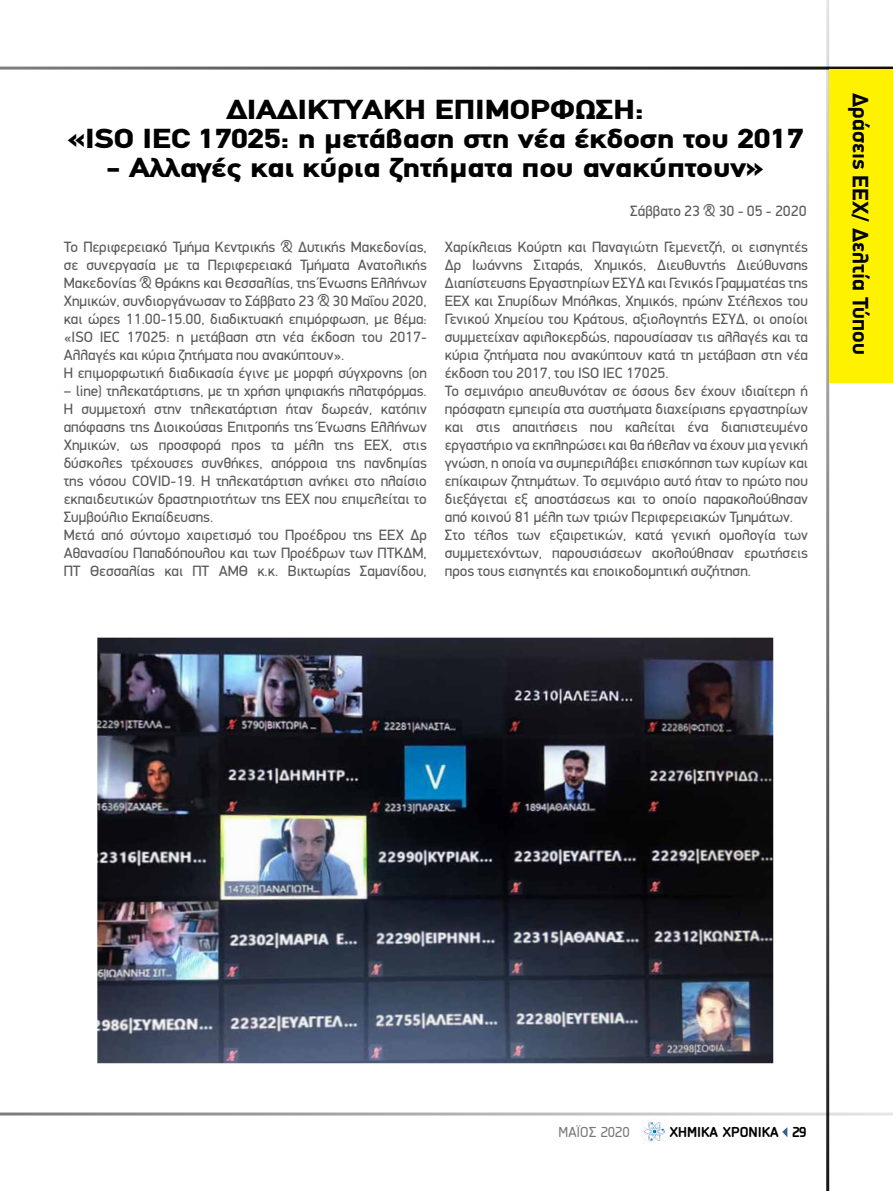
<style>
.page{position:relative;width:893px;height:1191px;background:#fff}
.page>*{position:absolute;margin:0;border:0;box-sizing:border-box;transform-origin:0 0}
.t1{font:900 27.6px/28.5px "PF Din Text";letter-spacing:-.01em;color:#000;text-align:center;scale:1.25 1}
.t2{font:700 22.5px "PF Din Display Pro";color:#000}
.t3{font:15px/18px "PF Din Display";color:#58595b}
.t4{font:700 15px "PF Isotext Pro";color:#000}
.t5{font:15px "PF Isotext Pro";color:#77787b}
</style>
<div class="page">
<svg style="left:782px;top:1127px;width:5px;height:10px"></svg>
<hr style="left:0;top:67px;width:893px;height:3px;background:#000">
<hr style="left:0;top:1112px;width:893px;height:3px;background:#000">
<hr style="left:826px;top:0;width:3px;height:1191px;background:#000">
<img style="left:642px;top:1119px;width:25px;height:24px">
<div style="left:829px;top:69px;width:64px;height:314px;background:#fff200"></div>
<img style="left:97px;top:637px;width:676px;height:426px">
<h1 class="t1" style="left:67px;top:95px;width:591px">ΔΙΑΔΙΚΤΥΑΚΗ ΕΠΙΜΟΡΦΩΣΗ:<br>«ISO ΙEC 17025: η μετάβαση στη νέα έκδοση του 2017</h1>
<h1 class="t1" style="left:106px;top:152px;width:528px">- Αλλαγές και κύρια ζητήματα που ανακύπτουν»</h1>
<p class="t3" style="left:630px;top:202px;width:178px">Σάββατο 23 &amp; 30 - 05 - 2020</p>
<p class="t3" style="left:64px;top:238px;width:365px">Το Περιφερειακό Τμήμα Κεντρικής &amp; Δυτικής Μακεδονίας, σε συνεργασία με τα Περιφερειακά Τμήματα Ανατολικής Μακεδονίας &amp; Θράκης και Θεσσαλίας, της Ένωσης Ελλήνων Χημικών, συνδιοργάνωσαν το Σάββατο 23 &amp; 30 Μαΐου 2020, και ώρες 11.00-15.00, διαδικτυακή επιμόρφωση, με θέμα: «ISO ΙEC 17025: η μετάβαση στη νέα έκδοση του 2017- Αλλαγές και κύρια ζητήματα που ανακύπτουν».<br>Η επιμορφωτική διαδικασία έγινε με μορφή σύγχρονης (on</p>
<p class="t3" style="left:64px;top:382px;width:365px">– line) τηλεκατάρτισης, με τη χρήση ψηφιακής πλατφόρμας.<br>Η συμμετοχή στην τηλεκατάρτιση ήταν δωρεάν, κατόπιν απόφασης της Διοικούσας Επιτροπής της Ένωσης Ελλήνων Χημικών, ως προσφορά προς τα μέλη της ΕΕΧ, στις δύσκολες τρέχουσες συνθήκες, απόρροια της πανδημίας της νόσου COVID-19. Η τηλεκατάρτιση ανήκει στο πλαίσιο εκπαιδευτικών δραστηριοτήτων της ΕΕΧ που επιμελείται το Συμβούλιο Εκπαίδευσης.<br>Μετά από σύντομο χαιρετισμό του Προέδρου της ΕΕΧ Δρ Αθανασίου Παπαδόπουλου και των Προέδρων των ΠΤΚΔΜ, ΠΤ Θεσσαλίας και ΠΤ ΑΜΘ κ.κ. Βικτωρίας Σαμανίδου,</p>
<p class="t3" style="left:445px;top:238px;width:365px">Χαρίκλειας Κούρτη και Παναγιώτη Γεμενετζή, οι εισηγητές Δρ Ιωάννης Σιταράς, Χημικός, Διευθυντής Διεύθυνσης Διαπίστευσης Εργαστηρίων ΕΣΥΔ και Γενικός Γραμματέας της ΕΕΧ και Σπυρίδων Μπόλκας, Χημικός, πρώην Στέλεχος του Γενικού Χημείου του Κράτους, αξιολογητής ΕΣΥΔ, οι οποίοι συμμετείχαν αφιλοκερδώς, παρουσίασαν τις αλλαγές και τα κύρια ζητήματα που ανακύπτουν κατά τη μετάβαση στη νέα έκδοση του 2017, του ISO IEC 17025.<br>Το σεμινάριο απευθυνόταν σε όσους δεν έχουν ιδιαίτερη ή πρόσφατη εμπειρία στα συστήματα διαχείρισης εργαστηρίων και στις απαιτήσεις που καλείται ένα διαπιστευμένο εργαστήριο να εκπληρώσει και θα ήθελαν να έχουν μια γενική γνώση, η οποία να συμπεριλάβει επισκόπηση των κυρίων και επίκαιρων ζητημάτων. To σεμινάριο αυτό ήταν το πρώτο που διεξάγεται εξ αποστάσεως και το οποίο παρακολούθησαν από κοινού 81 μέλη των τριών Περιφερειακών Τμημάτων.<br>Στο τέλος των εξαιρετικών, κατά γενική ομολογία των συμμετεχόντων, παρουσιάσεων ακολούθησαν ερωτήσεις προς τους εισηγητές και εποικοδομητική συζήτηση.</p>
<h2 class="t2" style="left:874px;top:93px;width:263px;rotate:90deg">Δράσεις ΕΕΧ/ Δελτία Τύπου</h2>
<p class="t5" style="left:559px;top:1123px;width:73px">ΜΑΪΟΣ 2020</p>
<p class="t4" style="left:670px;top:1123px;width:138px">ΧΗΜΙΚΑ ΧΡΟΝΙΚΑ 29</p>
</div>
